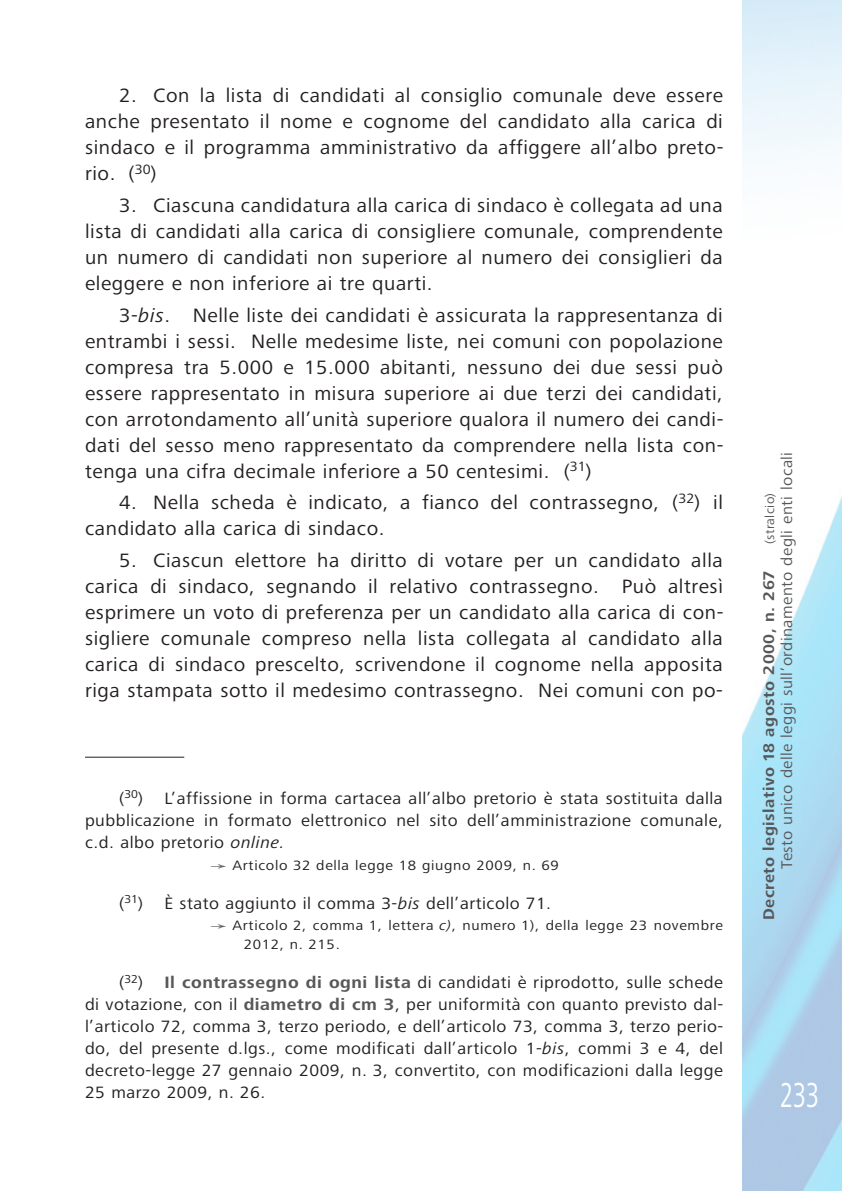
<style>
.page{position:relative;width:842px;height:1191px;background:#fff}
.page>*{position:absolute;margin:0;border:0;box-sizing:border-box;transform-origin:0 0}
.t1{font:36px "Frutiger Next Pro";color:#fff;scale:.67 1}
.t2{font:20px/26px "Frutiger Next Pro";letter-spacing:.025em;color:#231f20;text-align:justify;scale:1.05 1}
.t3{font:17px/22px "Frutiger Next Pro";letter-spacing:.025em;color:#231f20;text-align:justify;scale:1.06 1}
.t4{font:16px "Frutiger Next Pro";letter-spacing:.025em;color:#57585a;scale:1.05 1}
.t5{font:700 16px "Frutiger Next Pro";letter-spacing:.03em;color:#57585a;scale:1.05 1}
.t6{font:14px/19px "Frutiger Next Pro";letter-spacing:.045em;color:#231f20;scale:1.1 1}
.t7{font:13px "Frutiger Next Pro";letter-spacing:.025em;color:#57585a;scale:1.05 1}
.s1{font-style:italic}
.s2{font-family:"Arial Unicode MS";color:#636366}
.s3{font-weight:700;color:#57585a}
</style>
<div class="page">
<img style="left:743px;top:0;width:99px;height:1191px">
<hr style="left:85px;top:757px;width:99px;height:1px;background:#231f20">
<p class="t2" style="left:85px;top:84px;width:609px;text-indent:34px">2. Con la lista di candidati al consiglio comunale deve essere anche presentato il nome e cognome del candidato alla carica di sindaco e il programma amministrativo da affiggere all’albo preto&shy;rio. (<sup>30</sup>)</p>
<p class="t2" style="left:85px;top:194px;width:609px;text-indent:34px">3. Ciascuna candidatura alla carica di sindaco è collegata ad una lista di candidati alla carica di consigliere comunale, comprendente un numero di candidati non superiore al numero dei consiglieri da eleggere e non inferiore ai tre quarti.</p>
<p class="t2" style="left:85px;top:304px;width:609px;text-indent:34px">3-<span class="s1">bis</span>. Nelle liste dei candidati è assicurata la rappresentanza di entrambi i sessi. Nelle medesime liste, nei comuni con popolazione compresa tra 5.000 e 15.000 abitanti, nessuno dei due sessi può essere rappresentato in misura superiore ai due terzi dei candidati, con arrotondamento all’unità superiore qualora il numero dei candi&shy;dati del sesso meno rappresentato da comprendere nella lista con&shy;tenga una cifra decimale inferiore a 50 centesimi. (<sup>31</sup>)</p>
<p class="t2" style="left:85px;top:491px;width:609px;text-indent:34px">4. Nella scheda è indicato, a fianco del contrassegno, (<sup>32</sup>) il candidato alla carica di sindaco.</p>
<p class="t2" style="left:85px;top:549px;width:609px;text-indent:34px">5. Ciascun elettore ha diritto di votare per un candidato alla carica di sindaco, segnando il relativo contrassegno. Può altresì esprimere un voto di preferenza per un candidato alla carica di con&shy;sigliere comunale compreso nella lista collegata al candidato alla carica di sindaco prescelto, scrivendone il cognome nella apposita riga stampata sotto il medesimo contrassegno. Nei comuni con po-</p>
<p class="t3" style="left:119px;top:788px;width:24px">(<sup>30</sup>)</p>
<p class="t3" style="left:85px;top:788px;width:603px;text-indent:79px">L’affissione in forma cartacea all’albo pretorio è stata sostituita dalla pubblicazione in formato elettronico nel sito dell’amministrazione comunale, c.d. albo pretorio <span class="s1">online.</span></p>
<p class="t6" style="left:210px;top:856px;width:319px"><span class="s2">￫</span>Articolo 32 della legge 18 giugno 2009, n. 69</p>
<p class="t3" style="left:119px;top:893px;width:24px">(<sup>31</sup>)</p>
<p class="t3" style="left:164px;top:893px;width:366px">È stato aggiunto il comma 3-<span class="s1">bis</span> dell’articolo 71.</p>
<p class="t6" style="left:244px;top:917px;width:437px;text-indent:-34px"><span class="s2">￫</span>Articolo 2, comma 1, lettera <span class="s1">c)</span>, numero 1), della legge 23 novembre<br>2012, n. 215.</p>
<p class="t3" style="left:85px;top:973px;width:604px;text-indent:34px">(<sup>32</sup>) <span class="s3">Il contrassegno di ogni lista</span> di candidati è riprodotto, sulle schede di votazione, con il <span class="s3">diametro di cm 3</span>, per uniformità con quanto previsto dal&shy;l’articolo 72, comma 3, terzo periodo, e dell’articolo 73, comma 3, terzo perio&shy;do, del presente d.lgs., come modificati dall’articolo 1-<span class="s1">bis</span>, commi 3 e 4, del decreto-legge 27 gennaio 2009, n. 3, convertito, con modificazioni dalla legge 25 marzo 2009, n. 26.</p>
<p class="t4" style="left:781px;top:869px;width:399px;rotate:-90deg">Testo unico delle leggi sull’ordinamento degli enti locali</p>
<p class="t7" style="left:765px;top:544px;width:50px;rotate:-90deg">(stralcio)</p>
<p class="t5" style="left:763px;top:920px;width:334px;rotate:-90deg">Decreto legislativo 18 agosto 2000, n. 267</p>
<p class="t1" style="left:780px;top:1081px;width:60px">233</p>
</div>
